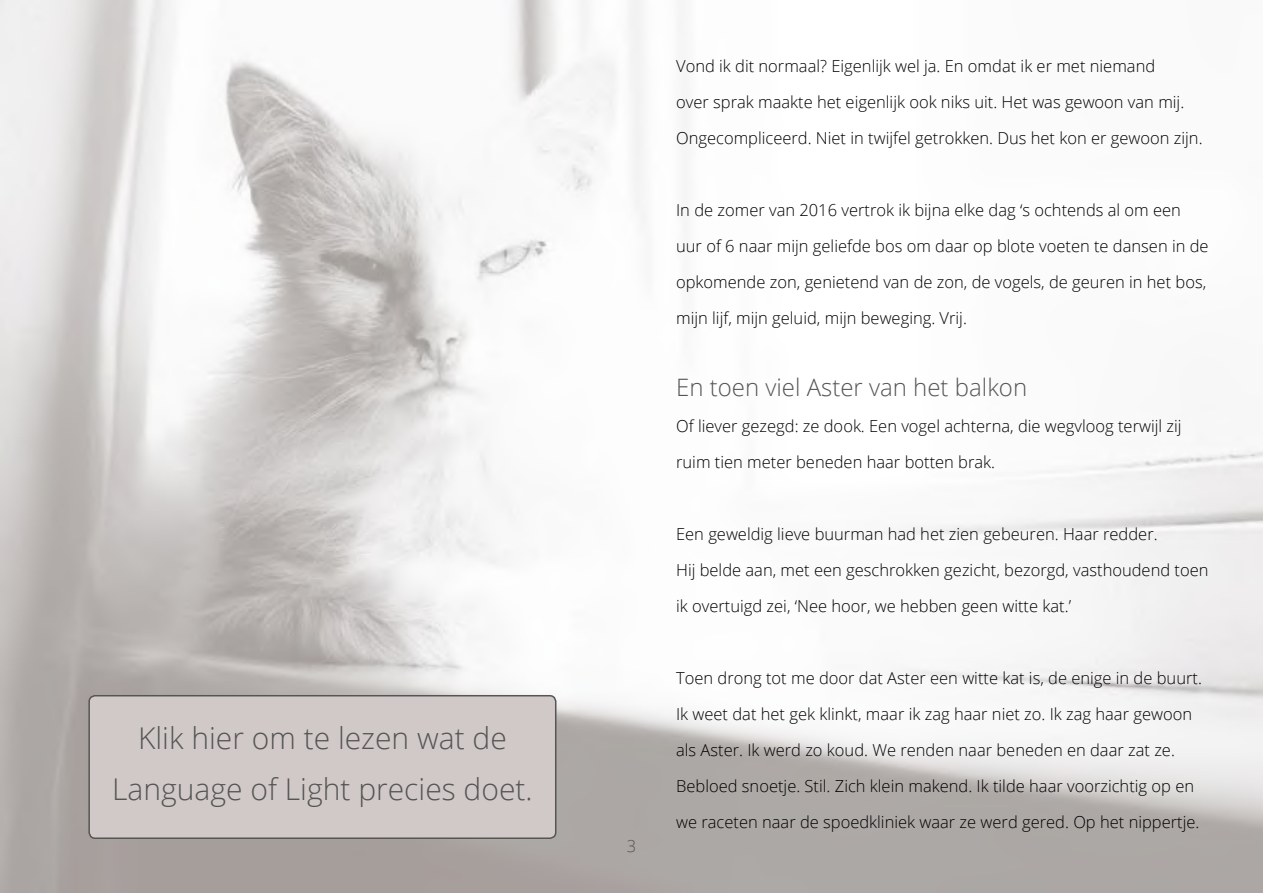
<style>
.page{position:relative;width:1263px;height:893px;background:#fff}
.page>*{position:absolute;margin:0;border:0;box-sizing:border-box;transform-origin:0 0}
.t1{font:300 30px/51px "Open Sans";color:#555;text-align:center}
.t2{font:300 24px "Open Sans";color:#555}
.t3{font:300 16.5px/36px "Open Sans";color:#000}
.t4{font:300 16.5px "Open Sans";color:#555}
.t5{font:300 15px "Open Sans";color:#555}
</style>
<div class="page">
<img style="left:0;top:0;width:1263px;height:893px">
<div style="left:89px;top:696px;width:467px;height:142px;background:#d0c9c7;border-radius:6px"></div>
<div style="left:88px;top:695px;width:468px;height:144px;border:2px solid #555;border-radius:6px"></div>
<h1 class="t1" style="left:112px;top:712px;width:422px">Klik hier om te lezen wat de<br>Language of Light precies doet.</h1>
<p class="t5" style="left:627px;top:835px;width:10px">3</p>
<p class="t4" style="left:627px;top:834px;width:11px">3</p>
<p class="t3" style="left:676px;top:48px;width:528px">Vond ik dit normaal? Eigenlijk wel ja. En omdat ik er met niemand<br>over sprak maakte het eigenlijk ook niks uit. Het was gewoon van mij.<br>Ongecompliceerd. Niet in twijfel getrokken. Dus het kon er gewoon zijn.</p>
<p class="t3" style="left:676px;top:192px;width:534px">In de zomer van 2016 vertrok ik bijna elke dag ‘s ochtends al om een uur of 6 naar mijn geliefde bos om daar op blote voeten te dansen in de opkomende zon, genietend van de zon, de vogels, de geuren in het bos, mijn lijf, mijn geluid, mijn beweging. Vrij.</p>
<h2 class="t2" style="left:676px;top:371px;width:352px">En toen viel Aster van het balkon</h2>
<p class="t3" style="left:676px;top:408px;width:507px">Of liever gezegd: ze dook. Een vogel achterna, die wegvloog terwijl zij ruim tien meter beneden haar botten brak.</p>
<p class="t3" style="left:676px;top:516px;width:534px">Een geweldig lieve buurman had het zien gebeuren. Haar redder.<br>Hij belde aan, met een geschrokken gezicht, bezorgd, vasthoudend toen ik overtuigd zei, ‘Nee hoor, we hebben geen witte kat.’</p>
<p class="t3" style="left:676px;top:660px;width:527px">Toen drong tot me door dat Aster een witte kat is, de enige in de buurt.<br>Ik weet dat het gek klinkt, maar ik zag haar niet zo. Ik zag haar gewoon als Aster. Ik werd zo koud. We renden naar beneden en daar zat ze.<br>Bebloed snoetje. Stil. Zich klein makend. Ik tilde haar voorzichtig op en we raceten naar de spoedkliniek waar ze werd gered. Op het nippertje.</p>
</div>
